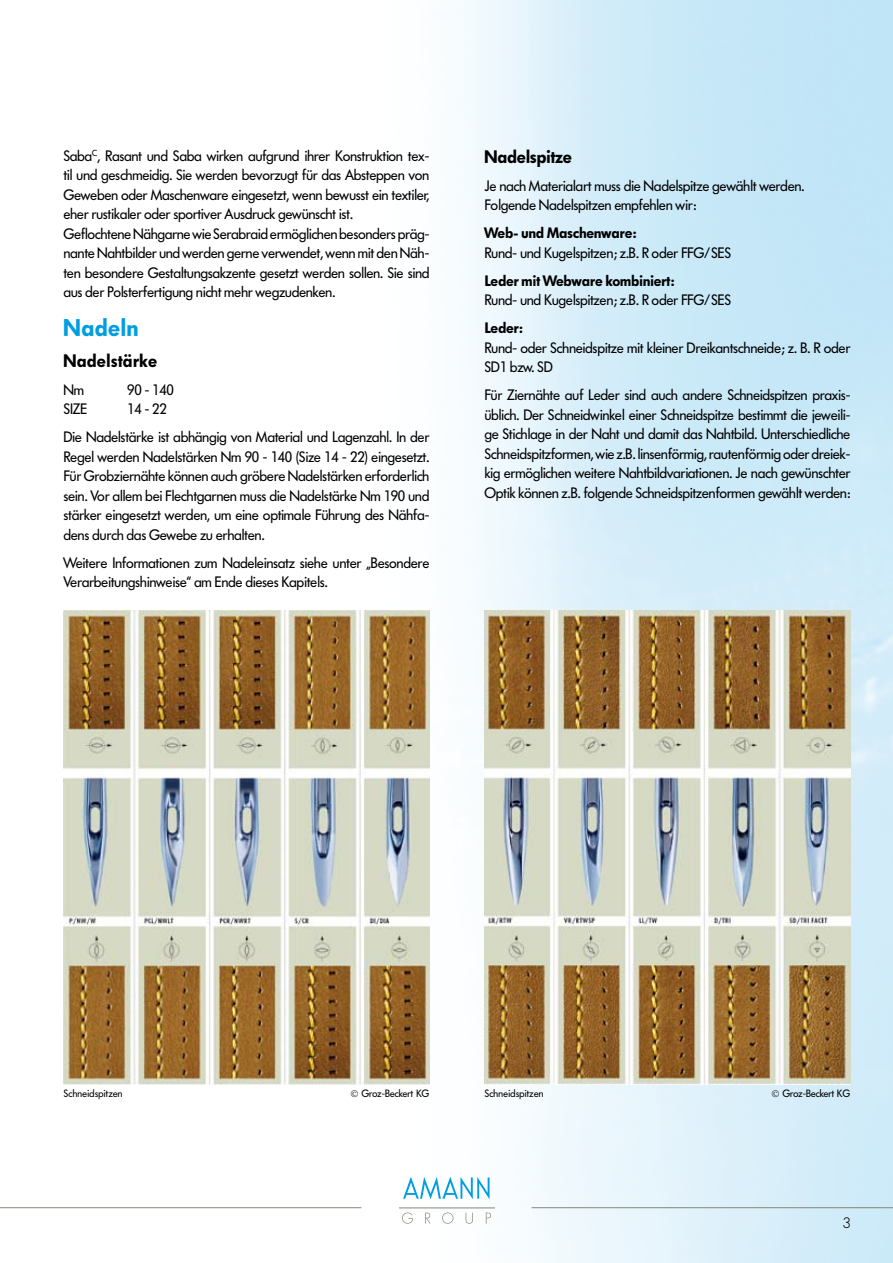
<style>
.page{position:relative;width:893px;height:1263px;background:#fff}
.page>*{position:absolute;margin:0;border:0;box-sizing:border-box;transform-origin:0 0}
.t1{font:24px "Fut Hea";letter-spacing:.02em;color:#009ee0}
.t2{font:18px "Fut Hea";letter-spacing:.01em;color:#000}
.t3{font:15px/19.5px "Fut Boo Reg";color:#000}
.t4{font:15px "Fut Hea";color:#000}
.t5{font:15px "Fut Lig";color:#000}
.t6{font:10.5px "Fut Boo Reg";color:#000}
.t7{font:10.5px "Fut Boo Reg";letter-spacing:.02em;color:#000}
</style>
<div class="page">
<hr style="left:0;top:1207px;width:361px;height:1px;background:#878677">
<hr style="left:531px;top:1207px;width:362px;height:1px;background:#878677">
<svg style="left:402px;top:1212px;width:11px;height:12px"></svg>
<svg style="left:425px;top:1212px;width:6px;height:11px"></svg>
<svg style="left:442px;top:1212px;width:11px;height:12px"></svg>
<svg style="left:466px;top:1212px;width:7px;height:12px"></svg>
<svg style="left:486px;top:1212px;width:5px;height:11px"></svg>
<hr style="left:399px;top:1207px;width:96px;height:1px;background:#878677">
<svg style="left:403px;top:1177px;width:86px;height:22px"></svg>
<img style="left:64px;top:610px;width:365px;height:474px">
<img style="left:485px;top:610px;width:365px;height:474px">
<p class="t3" style="left:64px;top:145px;width:367px">Saba<sup>C</sup>, Rasant und Saba wirken aufgrund ihrer Konstruktion tex&shy;til und geschmeidig. Sie werden bevorzugt für das Absteppen von Geweben oder Maschenware eingesetzt, wenn bewusst ein textiler, eher rustikaler oder sportiver Ausdruck gewünscht ist.<br>Geflochtene Nähgarne wie Serabraid ermöglichen besonders präg&shy;nante Nahtbilder und werden gerne verwendet, wenn mit den Näh&shy;ten besondere Gestaltungsakzente gesetzt werden sollen. Sie sind aus der Polsterfertigung nicht mehr wegzudenken.</p>
<h1 class="t1" style="left:64px;top:313px;width:76px">Nadeln</h1>
<p class="t2" style="left:64px;top:350px;width:95px">Nadelstärke</p>
<p class="t3" style="left:64px;top:379px;width:22px">Nm</p>
<p class="t3" style="left:128px;top:379px;width:48px">90 - 140</p>
<p class="t3" style="left:64px;top:399px;width:25px">SIZE</p>
<p class="t3" style="left:64px;top:395px;width:367px;line-height:28px;text-indent:64px">14 - 22<br>Die Nadelstärke ist abhängig von Material und Lagenzahl. In der</p>
<p class="t3" style="left:64px;top:446px;width:367px;text-align:justify">Regel werden Nadelstärken Nm 90 - 140 (Size 14 - 22) eingesetzt.<br>Für Grobziernähte können auch gröbere Nadelstärken erforderlich sein. Vor allem bei Flechtgarnen muss die Nadelstärke Nm 190 und stärker eingesetzt werden, um eine optimale Führung des Nähfa&shy;dens durch das Gewebe zu erhalten.</p>
<p class="t3" style="left:64px;top:552px;width:367px">Weitere Informationen zum Nadeleinsatz siehe unter „Besondere<br>Verarbeitungshinweise“ am Ende dieses Kapitels.</p>
<p class="t2" style="left:485px;top:146px;width:89px">Nadelspitze</p>
<p class="t3" style="left:485px;top:175px;width:321px">Je nach Materialart muss die Nadelspitze gewählt werden.<br>Folgende Nadelspitzen empfehlen wir:</p>
<p class="t4" style="left:485px;top:224px;width:153px">Web- und Maschenware:</p>
<p class="t3" style="left:485px;top:242px;width:248px">Rund- und Kugelspitzen; z.B. R oder FFG/SES</p>
<p class="t4" style="left:485px;top:272px;width:191px">Leder mit Webware kombiniert:</p>
<p class="t3" style="left:485px;top:290px;width:248px">Rund- und Kugelspitzen; z.B. R oder FFG/SES</p>
<p class="t4" style="left:485px;top:319px;width:39px">Leder:</p>
<p class="t3" style="left:485px;top:337px;width:367px">Rund- oder Schneidspitze mit kleiner Dreikantschneide; z. B. R oder<br>SD1 bzw. SD</p>
<p class="t3" style="left:485px;top:385px;width:367px;text-align:justify">Für Ziernähte auf Leder sind auch andere Schneidspitzen praxis&shy;üblich. Der Schneidwinkel einer Schneidspitze bestimmt die jeweili&shy;ge Stichlage in der Naht und damit das Nahtbild. Unterschiedliche Schneidspitzformen, wie z.B. linsenförmig, rautenförmig oder dreiec&shy;kig ermöglichen weitere Nahtbildvariationen. Je nach gewünschter Optik können z.B. folgende Schneidspitzenformen gewählt werden:</p>
<p class="t7" style="left:64px;top:1087px;width:60px">Schneidspitzen</p>
<p class="t6" style="left:351px;top:1087px;width:80px">© Groz-Beckert KG</p>
<p class="t7" style="left:485px;top:1087px;width:60px">Schneidspitzen</p>
<p class="t6" style="left:772px;top:1087px;width:80px">© Groz-Beckert KG</p>
<p class="t5" style="left:843px;top:1214px;width:9px">3</p>
</div>
